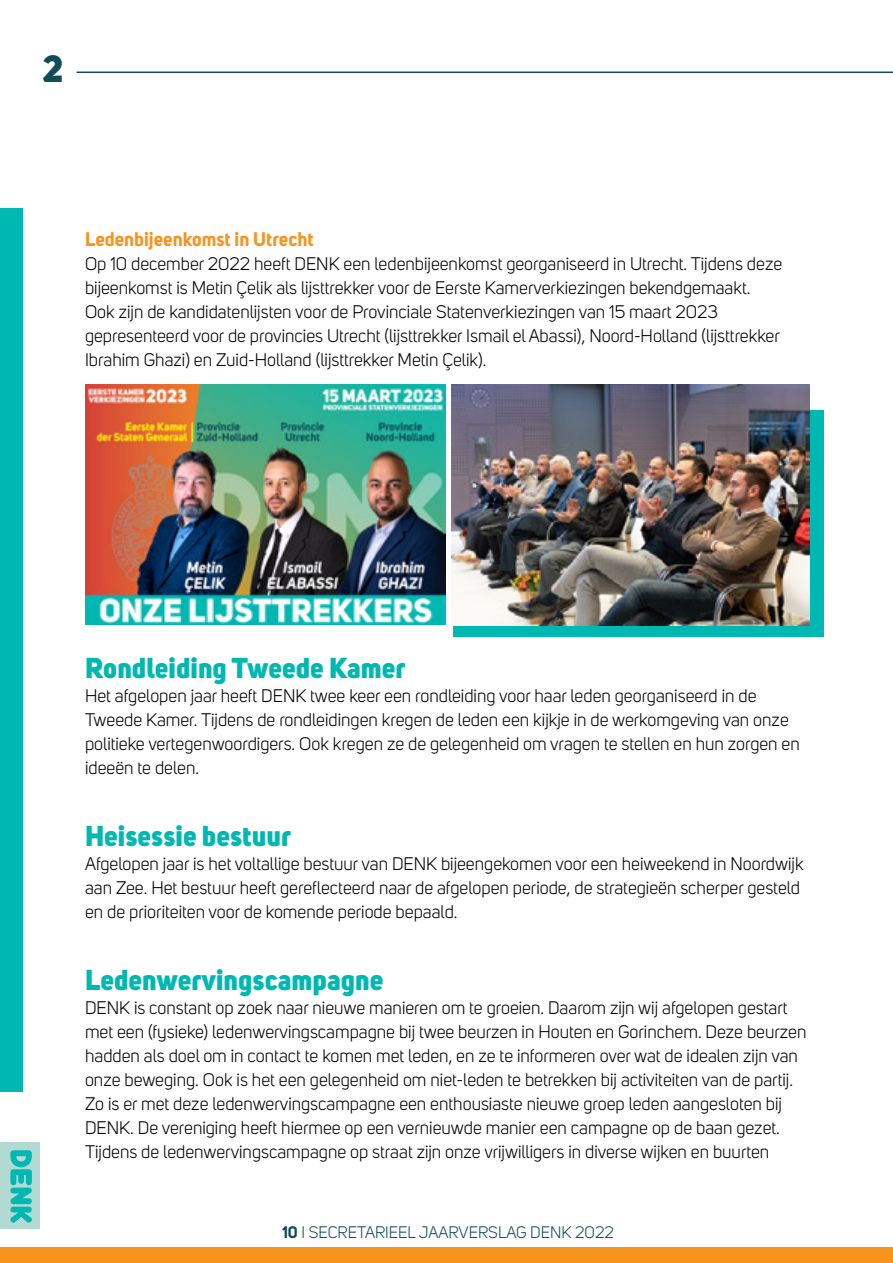
<style>
.page{position:relative;width:893px;height:1263px;background:#fff}
.page>*{position:absolute;margin:0;border:0;box-sizing:border-box;transform-origin:0 0}
.t1{font:800 37.5px "Uni Sans";color:#114c59}
.t2{font:800 28.5px "Uni Sans";color:#00b8b2}
.t3{font:700 19.5px "Uni Sans";color:#f7941e}
.t4{font:18px/24px "Uni Sans";color:#000}
.t5{font:16.5px "Uni Sans";color:#114c59}
.s1{font-weight:700}
</style>
<div class="page">
<div style="left:0;top:208px;width:23px;height:884px;background:#00b8b2"></div>
<div style="left:0;top:1247px;width:893px;height:16px;background:#f7941e"></div>
<div style="left:0;top:1142px;width:40px;height:87px;background:#b3dad2"></div>
<svg style="left:10px;top:1150px;width:22px;height:73px"></svg>
<hr style="left:77px;top:72px;width:816px;height:1px;background:#114c59">
<img style="left:85px;top:385px;width:360px;height:240px">
<div style="left:453px;top:410px;width:370px;height:226px;background:#00b8b2"></div>
<img style="left:452px;top:385px;width:357px;height:240px">
<h1 class="t1" style="left:43px;top:45px;width:22px">2</h1>
<p class="t3" style="left:85px;top:227px;width:230px">Ledenbijeenkomst in Utrecht</p>
<p class="t4" style="left:85px;top:252px;width:699px">Op 10 december 2022 heeft DENK een ledenbijeenkomst georganiseerd in Utrecht. Tijdens deze bijeenkomst is Metin Çelik als lijsttrekker voor de Eerste Kamerverkiezingen bekendgemaakt.<br>Ook zijn de kandidatenlijsten voor de Provinciale Statenverkiezingen van 15 maart 2023 gepresenteerd voor de provincies Utrecht (lijsttrekker Ismail el Abassi), Noord-Holland (lijsttrekker Ibrahim Ghazi) en Zuid-Holland (lijsttrekker Metin Çelik).</p>
<h2 class="t2" style="left:85px;top:650px;width:322px">Rondleiding Tweede Kamer</h2>
<p class="t4" style="left:85px;top:684px;width:716px">Het afgelopen jaar heeft DENK twee keer een rondleiding voor haar leden georganiseerd in de Tweede Kamer. Tijdens de rondleidingen kregen de leden een kijkje in de werkomgeving van onze politieke vertegenwoordigers. Ook kregen ze de gelegenheid om vragen te stellen en hun zorgen en ideeën te delen.</p>
<h2 class="t2" style="left:85px;top:818px;width:207px">Heisessie bestuur</h2>
<p class="t4" style="left:85px;top:852px;width:720px">Afgelopen jaar is het voltallige bestuur van DENK bijeengekomen voor een heiweekend in Noordwijk aan Zee. Het bestuur heeft gereflecteerd naar de afgelopen periode, de strategieën scherper gesteld en de prioriteiten voor de komende periode bepaald.</p>
<h2 class="t2" style="left:85px;top:962px;width:300px">Ledenwervingscampagne</h2>
<p class="t4" style="left:85px;top:996px;width:723px">DENK is constant op zoek naar nieuwe manieren om te groeien. Daarom zijn wij afgelopen gestart met een (fysieke) ledenwervingscampagne bij twee beurzen in Houten en Gorinchem. Deze beurzen hadden als doel om in contact te komen met leden, en ze te informeren over wat de idealen zijn van onze beweging. Ook is het een gelegenheid om niet-leden te betrekken bij activiteiten van de partij.<br>Zo is er met deze ledenwervingscampagne een enthousiaste nieuwe groep leden aangesloten bij DENK. De vereniging heeft hiermee op een vernieuwde manier een campagne op de baan gezet.<br>Tijdens de ledenwervingscampagne op straat zijn onze vrijwilligers in diverse wijken en buurten</p>
<p class="t5" style="left:282px;top:1223px;width:333px"><span class="s1">10</span> I SECRETARIEEL JAARVERSLAG DENK 2022</p>
</div>
